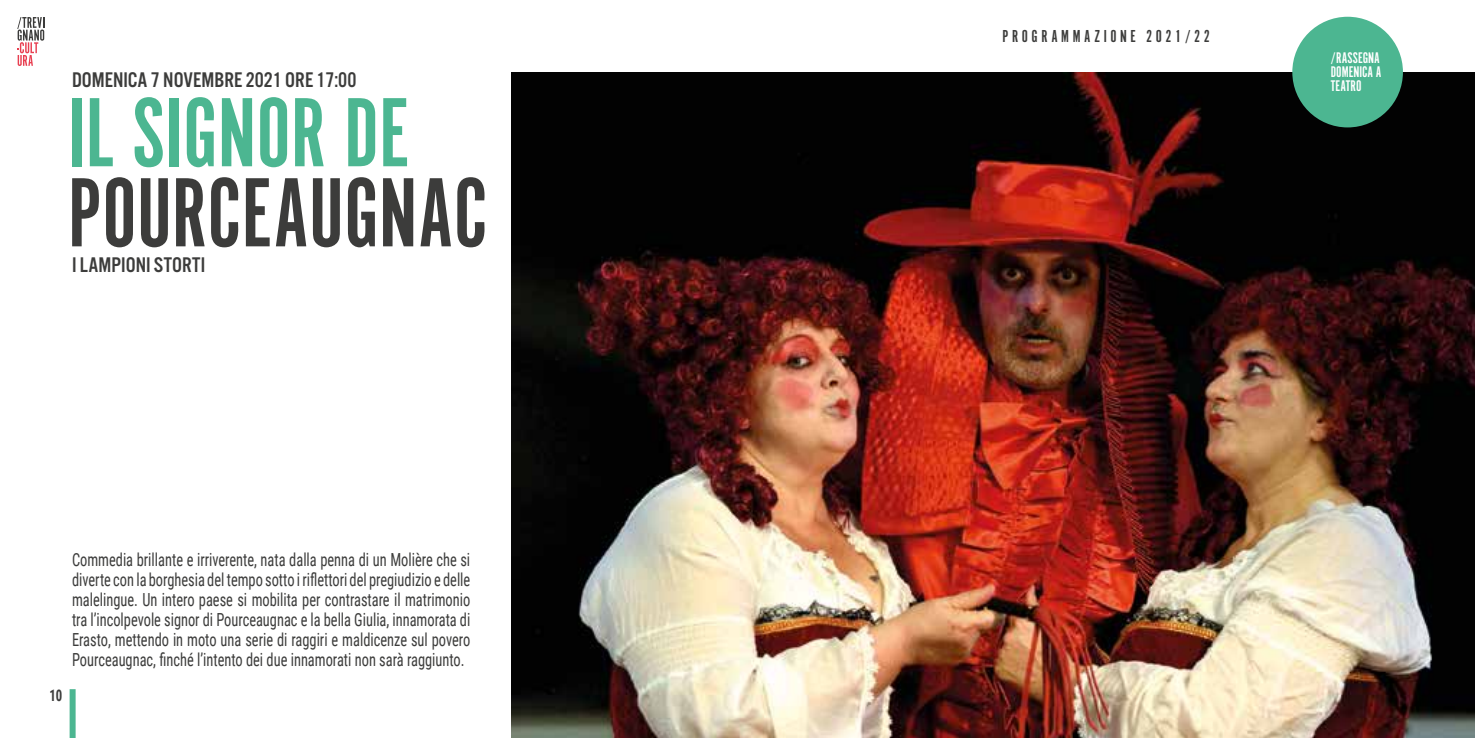
<style>
.page{position:relative;width:1475px;height:738px;background:#fff}
.page>*{position:absolute;margin:0;border:0;box-sizing:border-box;transform-origin:0 0}
.t1{font:102px "Alternate Got No 1 D";color:#3c3c3b}
.t2{font:102px "Alternate Got No 1 D";color:#4cb691}
.t3{font:22px "Alternate Got No 3 D";color:#3c3c3b}
.t4{font:18px/20px "Roboto Condensed";color:#3c3c3b;text-align:justify;scale:.8 1}
.t5{font:18px "Alternate Got No 1 D";letter-spacing:.2em;color:#3c3c3b}
.t6{font:16px/14px "Alternate Got No 1 D";color:#fff;text-align:justify}
.t7{font:700 16px "Roboto Condensed";color:#3c3c3b;scale:.8 1}
</style>
<div class="page">
<svg style="left:17px;top:17px;width:27px;height:49px"></svg>
<div style="left:70px;top:688px;width:6px;height:49px;background:#4cb691"></div>
<img style="left:511px;top:72px;width:963px;height:665px">
<div style="left:1291px;top:17px;width:111px;height:110px;background:#4cb691;border-radius:50%"></div>
<p class="t3" style="left:72px;top:68px;width:286px">DOMENICA 7 NOVEMBRE 2021 ORE 17:00</p>
<h1 class="t2" style="left:68px;top:79px;width:342px">IL SIGNOR DE</h1>
<h1 class="t1" style="left:68px;top:158px;width:421px">POURCEAUGNAC</h1>
<p class="t3" style="left:72px;top:253px;width:135px">I LAMPIONI STORTI</p>
<p class="t7" style="left:49px;top:683px;width:18px">10</p>
<p class="t4" style="left:72px;top:548px;width:499px">Commedia brillante e irriverente, nata dalla penna di un Molière che si diverte con la borghesia del tempo sotto i riflettori del pregiudizio e delle malelingue. Un intero paese si mobilita per contrastare il matrimonio tra l’incolpevole signor di Pourceaugnac e la bella Giulia, innamorata di Erasto, mettendo in moto una serie di raggiri e maldicenze sul povero Pourceaugnac, finché l’intento dei due innamorati non sarà raggiunto.</p>
<p class="t5" style="left:1002px;top:27px;width:209px">PROGRAMMAZIONE 2021/22</p>
<p class="t6" style="left:1330px;top:51px;width:52px">/RASSEGNA DOMENICA A TEATRO</p>
</div>
